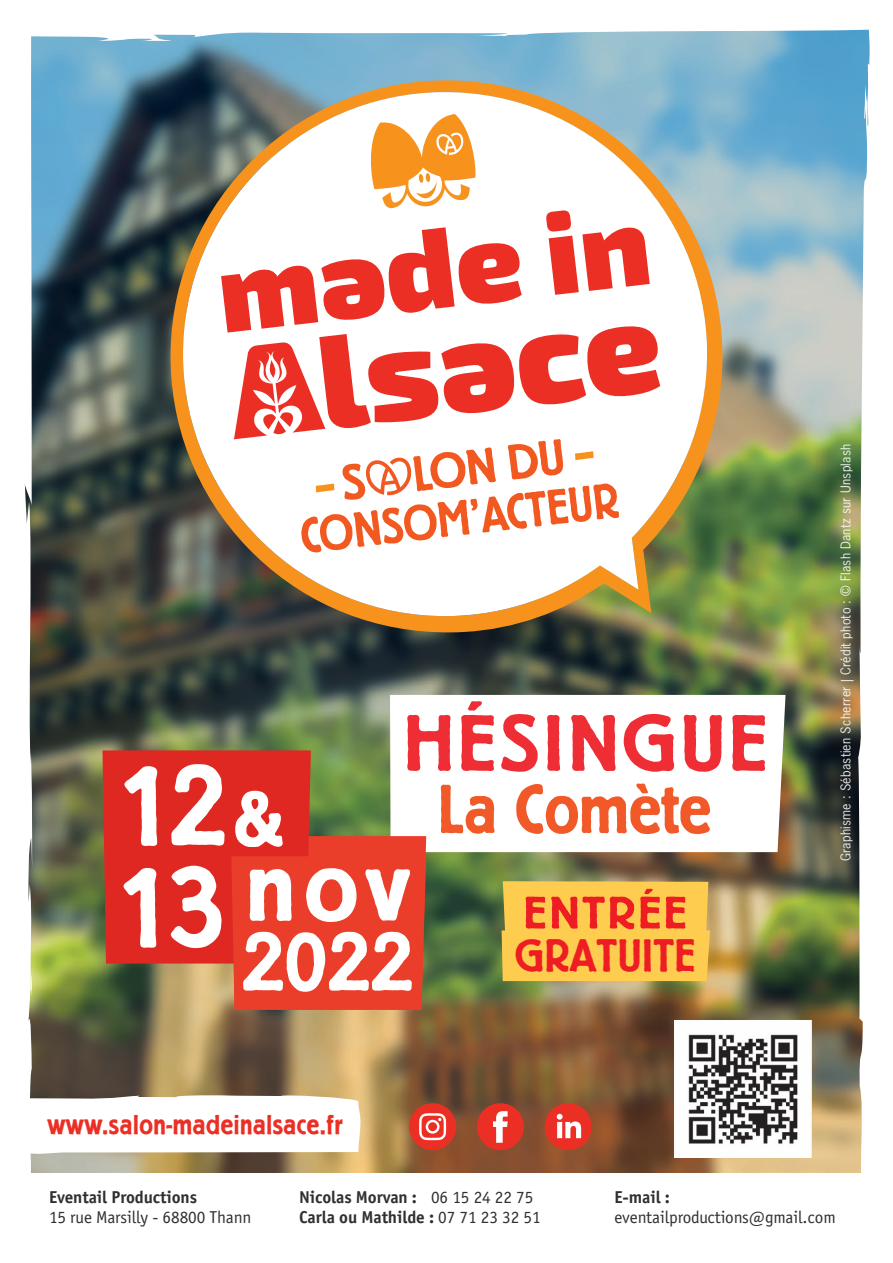
<style>
.page{position:relative;width:893px;height:1263px;background:#fff}
.page>*{position:absolute;margin:0;border:0;box-sizing:border-box;transform-origin:0 0}
.t1{font:700 118.5px "Berliner Grotesk";color:#fff}
.t2{font:700 101.25px "Berliner Grotesk";color:#fff;scale:1.1 1}
.t3{font:700 85.95px "Berliner Grotesk";color:#fff}
.t4{font:700 83.1px "Berliner Grotesk";letter-spacing:.03em;color:#ee2d34;scale:1.05 1}
.t5{font:700 71.55px "Berliner Grotesk";color:#f15929}
.t6{font:700 47.4px/42.6px "Berliner Grotesk";color:#ee1d23;scale:1.1 1}
.t7{font:700 28.5px "Berliner Grotesk";letter-spacing:.02em;color:#eb2f25}
.t8{font:700 17.25px/20.7px "Officina Sans Std";letter-spacing:-.005em;color:#312f30}
.t9{font:17.25px "Officina Sans Std";letter-spacing:-.005em;color:#312f30}
.t10{font:12.6px "News Gothic Std";letter-spacing:.02em;color:#fff}
.s1{font-size:97.05px}
.s2{font-size:118.5px}
.s3{font-weight:400}
</style>
<div class="page">
<img style="left:24px;top:29px;width:846px;height:1144px">
<svg style="left:169px;top:79px;width:555px;height:553px;background:#7f7d61"></svg>
<svg style="left:182px;top:91px;width:526px;height:527px"></svg>
<svg style="left:221px;top:114px;width:439px;height:438px"></svg>
<svg style="left:24px;top:1094px;width:336px;height:60px"></svg>
<svg style="left:390px;top:695px;width:395px;height:157px"></svg>
<div style="left:545px;top:1103px;width:47px;height:47px;background:#eb2f25;border-radius:50%"></div>
<svg style="left:557px;top:1114px;width:24px;height:24px"></svg>
<div style="left:477px;top:1103px;width:47px;height:47px;background:#eb2f25;border-radius:50%"></div>
<svg style="left:493px;top:1111px;width:15px;height:32px"></svg>
<div style="left:409px;top:1103px;width:47px;height:47px;background:#eb2f25;border-radius:50%"></div>
<svg style="left:419px;top:1113px;width:27px;height:27px"></svg>
<div style="left:502px;top:881px;width:208px;height:100px;background:#fecc4e"></div>
<svg style="left:102px;top:750px;width:324px;height:260px;background:#d34733"></svg>
<img style="left:674px;top:1021px;width:137px;height:137px">
<h3 class="t4" style="left:403px;top:697px;width:348px">HÉSINGUE</h3>
<h3 class="t5" style="left:438px;top:769px;width:275px">La Comète</h3>
<h1 class="t1" style="left:116px;top:741px;width:172px">12 <span class="s1">&amp;</span></h1>
<h2 class="t2" style="left:115px;top:831px;width:269px"><span class="s2">13</span> nov</h2>
<h3 class="t6" style="left:515px;top:892px;width:166px">ENTRÉE<br>GRATUITE</h3>
<h3 class="t3" style="left:241px;top:915px;width:174px">2022</h3>
<h3 class="t7" style="left:47px;top:1109px;width:297px">www.salon-madeinalsace.fr</h3>
<p class="t10" style="left:838px;top:861px;width:419px;rotate:-90deg">Graphisme : Sébastien Scherrer | Crédit photo : © Flash Dantz sur Unsplash</p>
<p class="t8" style="left:49px;top:1186px;width:150px">Eventail Productions</p>
<p class="t9" style="left:49px;top:1207px;width:204px">15 rue Marsilly - 68800 Thann</p>
<p class="t8" style="left:299px;top:1186px;width:243px">Nicolas Morvan : <span class="s3">06 15 24 22 75<br></span>Carla ou Mathilde : <span class="s3">07 71 23 32 51</span></p>
<p class="t8" style="left:614px;top:1186px;width:57px">E-mail :</p>
<p class="t9" style="left:614px;top:1207px;width:223px">eventailproductions@gmail.com</p>
</div>
